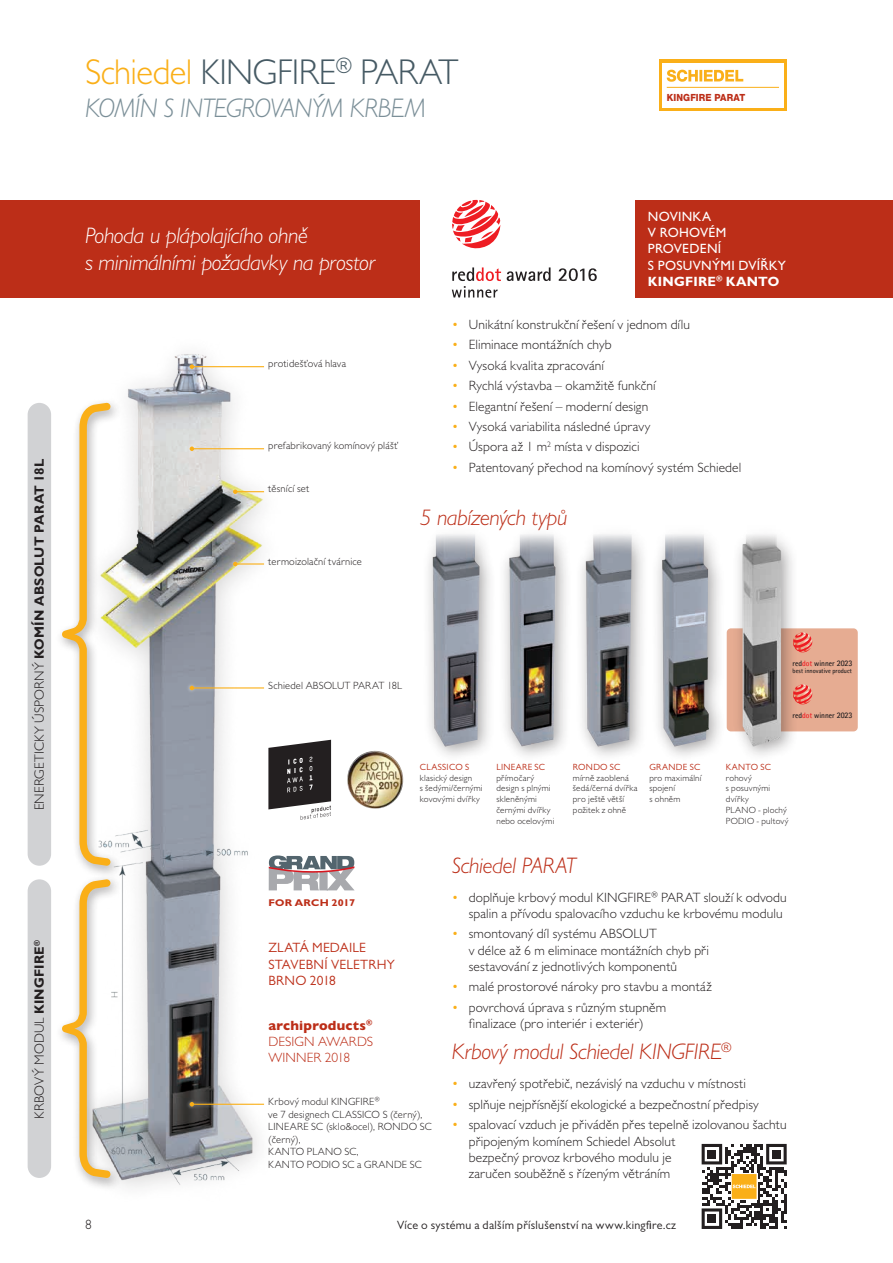
<style>
.page{position:relative;width:893px;height:1263px;background:#fff}
.page>*{position:absolute;margin:0;border:0;box-sizing:border-box;transform-origin:0 0}
.t1{font:300 36px "Gill Sans MT Pro";letter-spacing:-.015em;color:#465a64}
.t2{font:italic 300 27px "Gill Sans MT Pro";letter-spacing:-.02em;color:#7b8f98}
.t3{font:italic 300 22.5px "Gill Sans MT Pro";letter-spacing:-.01em;color:#bc2e18}
.t4{font:italic 300 22.5px/27px "Gill Sans MT Pro";letter-spacing:-.015em;color:#fff}
.t5{font:300 13.5px/16.2px "Gill Sans MT Pro";letter-spacing:.01em;color:#231f20}
.t6{font:500 13.5px/16.2px "Gill Sans MT Pro";letter-spacing:.02em;color:#fff}
.t7{font:700 13.5px "Gill Sans MT Pro";letter-spacing:.005em;color:#231f20}
.t8{font:13.5px/16.2px "Gill Sans MT Pro";letter-spacing:.015em;color:#bc2e18}
.t9{font:300 13.5px/16.2px "Gill Sans MT Pro";letter-spacing:.01em;color:#bc2e18;text-align:justify}
.t10{font:12px "Gill Sans MT Pro";letter-spacing:.025em;color:#231f20}
.t11{font:300 10.5px/12.6px "Gill Sans MT Pro";letter-spacing:.015em;color:#231f20}
.t12{font:800 9.9px "Helvetica Neue LT Pro";letter-spacing:.01em;color:#bc2e18;scale:.91 1}
.t13{font:700 9.75px "Gill Sans MT Pro";letter-spacing:.015em;color:#bc2e18;scale:1.11 1}
.t14{font:300 9px/10.8px "Gill Sans MT Pro";letter-spacing:.025em;color:#231f20}
.t15{font:9px "Gill Sans MT Pro";letter-spacing:.03em;color:#bc2e18}
.t16{font:600 7.8px "Rotis II Sans Pro";color:#231f20}
.t17{font:600 6.45px "Rotis II Sans Pro";color:#231f20}
.s1{font-weight:300}
.s2{font-weight:700}
.s3{color:#faaf18}
.s4{color:#ee1d23}
.s5{font-weight:800}
</style>
<div class="page">
<div style="left:727px;top:628px;width:131px;height:103px;background:#e6ac92;border-radius:4px"></div>
<svg style="left:798px;top:632px;width:14px;height:20px"></svg>
<svg style="left:798px;top:684px;width:14px;height:20px"></svg>
<div style="left:0;top:200px;width:420px;height:98px;background:#bc2e18"></div>
<div style="left:659px;top:60px;width:128px;height:51px;background:#faaf18"></div>
<div style="left:662px;top:63px;width:121px;height:45px;background:#fff"></div>
<svg style="left:667px;top:70px;width:76px;height:12px"></svg>
<hr style="left:667px;top:87px;width:112px;height:1px;background:#faaf18">
<svg style="left:559px;top:268px;width:38px;height:13px"></svg>
<svg style="left:452px;top:200px;width:48px;height:49px"></svg>
<svg style="left:452px;top:267px;width:49px;height:31px"></svg>
<svg style="left:507px;top:267px;width:43px;height:14px"></svg>
<img style="left:122px;top:354px;width:142px;height:834px">
<div style="left:55px;top:397px;width:67px;height:482px;background:#231f20;opacity:.4"></div>
<svg style="left:62px;top:403px;width:49px;height:463px"></svg>
<div style="left:55px;top:874px;width:67px;height:317px;background:#231f20;opacity:.4"></div>
<svg style="left:62px;top:879px;width:49px;height:299px"></svg>
<div style="left:28px;top:879px;width:23px;height:299px;background:#d1d2d4;border-radius:12px"></div>
<div style="left:28px;top:403px;width:23px;height:463px;background:#d1d2d4;border-radius:12px"></div>
<div style="left:422px;top:525px;width:74px;height:237px;background:#231f20;opacity:.41"></div>
<img style="left:433px;top:525px;width:46px;height:221px">
<div style="left:498px;top:525px;width:75px;height:237px;background:#231f20;opacity:.41"></div>
<img style="left:509px;top:525px;width:47px;height:221px">
<div style="left:575px;top:525px;width:74px;height:237px;background:#231f20;opacity:.41"></div>
<img style="left:586px;top:525px;width:46px;height:221px">
<div style="left:651px;top:525px;width:75px;height:237px;background:#231f20;opacity:.41"></div>
<img style="left:662px;top:525px;width:47px;height:221px">
<div style="left:732px;top:525px;width:66px;height:237px;background:#231f20;opacity:.41"></div>
<img style="left:742px;top:525px;width:39px;height:221px">
<svg style="left:269px;top:855px;width:86px;height:35px"></svg>
<svg style="left:268px;top:740px;width:63px;height:80px"></svg>
<img style="left:347px;top:752px;width:43px;height:57px">
<div style="left:635px;top:200px;width:258px;height:98px;background:#bc2e18"></div>
<div style="left:186px;top:361px;width:81px;height:11px;background:#fff;opacity:.5"></div>
<hr style="left:192px;top:366px;width:72px;height:1px;background:#faaf18">
<svg style="left:190px;top:364px;width:4px;height:5px"></svg>
<div style="left:186px;top:443px;width:81px;height:12px;background:#fff;opacity:.5"></div>
<hr style="left:192px;top:448px;width:72px;height:1px;background:#faaf18">
<svg style="left:190px;top:446px;width:4px;height:5px"></svg>
<div style="left:186px;top:682px;width:81px;height:12px;background:#fff;opacity:.5"></div>
<hr style="left:192px;top:687px;width:72px;height:1px;background:#faaf18">
<svg style="left:190px;top:686px;width:4px;height:4px"></svg>
<div style="left:186px;top:1099px;width:81px;height:11px;background:#fff;opacity:.5"></div>
<hr style="left:192px;top:1104px;width:72px;height:1px;background:#faaf18">
<svg style="left:190px;top:1102px;width:4px;height:4px"></svg>
<div style="left:230px;top:486px;width:38px;height:11px;background:#fff;opacity:.5"></div>
<svg style="left:233px;top:489px;width:31px;height:5px"></svg>
<div style="left:230px;top:558px;width:38px;height:12px;background:#fff;opacity:.5"></div>
<svg style="left:233px;top:562px;width:31px;height:4px"></svg>
<svg style="left:702px;top:1144px;width:85px;height:85px"></svg>
<p class="t7" style="left:31px;top:810px;width:353px;rotate:-90deg"><span class="s1">ENERGETICKY ÚSPORNÝ</span> KOMÍN ABSOLUT PARAT 18L</p>
<p class="t5" style="left:31px;top:1119px;width:180px;rotate:-90deg">KRBOVÝ MODUL <span class="s2">KINGFIRE</span><sup>®</sup></p>
<h1 class="t1" style="left:85px;top:51px;width:375px"><span class="s3">Schiedel</span> KINGFIRE<sup>®</sup> PARAT</h1>
<h2 class="t2" style="left:85px;top:91px;width:342px">KOMÍN S INTEGROVANÝM KRBEM</h2>
<h3 class="t4" style="left:85px;top:222px;width:292px">Pohoda u plápolajícího ohně<br>s minimálními požadavky na prostor</h3>
<p class="t12" style="left:667px;top:91px;width:88px">KINGFIRE PARAT</p>
<p class="t6" style="left:648px;top:208px;width:140px">NOVINKA<br>V ROHOVÉM<br>PROVEDENÍ<br>S POSUVNÝMI DVÍŘKY<br><span class="s2">KINGFIRE</span><sup>®</sup> <span class="s2">KANTO</span></p>
<p class="t5" style="left:85px;top:1216px;width:8px">8</p>
<p class="t11" style="left:268px;top:357px;width:79px">protidešťová hlava</p>
<p class="t11" style="left:268px;top:439px;width:132px">prefabrikovaný komínový plášť</p>
<p class="t11" style="left:268px;top:482px;width:42px">těsnící set</p>
<p class="t11" style="left:268px;top:555px;width:95px">termoizolační tvárnice</p>
<p class="t5" style="left:452px;top:316px;width:240px"><span class="s3">•</span> Unikátní konstrukční řešení v jednom dílu</p>
<p class="t5" style="left:452px;top:336px;width:161px"><span class="s3">•</span> Eliminace montážních chyb</p>
<p class="t5" style="left:452px;top:357px;width:154px"><span class="s3">•</span> Vysoká kvalita zpracování</p>
<p class="t5" style="left:452px;top:377px;width:205px"><span class="s3">•</span> Rychlá výstavba – okamžitě funkční</p>
<p class="t5" style="left:452px;top:398px;width:198px"><span class="s3">•</span> Elegantní řešení – moderní design</p>
<p class="t5" style="left:452px;top:418px;width:200px"><span class="s3">•</span> Vysoká variabilita následné úpravy</p>
<p class="t5" style="left:452px;top:439px;width:189px"><span class="s3">•</span> Úspora až 1 m<sup>2</sup> místa v dispozici</p>
<p class="t5" style="left:452px;top:459px;width:291px"><span class="s3">•</span> Patentovaný přechod na komínový systém Schiedel</p>
<h3 class="t3" style="left:420px;top:504px;width:149px">5 nabízených typů</h3>
<p class="t11" style="left:268px;top:679px;width:135px">Schiedel ABSOLUT PARAT 18L</p>
<p class="t15" style="left:420px;top:761px;width:51px">CLASSICO S</p>
<p class="t14" style="left:420px;top:772px;width:64px">klasický design<br>s šedými/černými kovovými dvířky</p>
<p class="t15" style="left:496px;top:761px;width:50px">LINEARE SC</p>
<p class="t14" style="left:496px;top:772px;width:60px">přímočarý design s plnými skleněnými černými dvířky nebo ocelovými</p>
<p class="t15" style="left:573px;top:761px;width:49px">RONDO SC</p>
<p class="t14" style="left:573px;top:772px;width:66px">mírně zaoblená šedá/černá dvířka pro ještě větší požitek z ohně</p>
<p class="t15" style="left:649px;top:761px;width:52px">GRANDE SC</p>
<p class="t14" style="left:649px;top:772px;width:54px">pro maximální spojení<br>s ohněm</p>
<p class="t16" style="left:793px;top:659px;width:61px">red<span class="s4">dot</span> winner 2023</p>
<p class="t17" style="left:793px;top:667px;width:61px">best innovative product</p>
<p class="t16" style="left:793px;top:711px;width:61px">red<span class="s4">dot</span> winner 2023</p>
<p class="t15" style="left:726px;top:761px;width:47px">KANTO SC</p>
<p class="t14" style="left:726px;top:772px;width:64px">rohový<br>s posuvnými dvířky<br>PLANO - plochý<br>PODIO - pultový</p>
<h3 class="t3" style="left:452px;top:852px;width:126px">Schiedel PARAT</h3>
<p class="t5" style="left:452px;top:889px;width:336px;text-align:right"><span class="s3">•</span> doplňuje krbový modul KINGFIRE<sup>®</sup> PARAT slouží k odvodu spalin a přívodu spalovacího vzduchu ke krbovému modulu</p>
<p class="t5" style="left:469px;top:925px;width:242px;text-indent:-17px"><span class="s3">•</span> smontovaný díl systému ABSOLUT<br>v délce až 6 m eliminace montážních chyb při sestavování z jednotlivých komponentů</p>
<p class="t5" style="left:452px;top:978px;width:261px"><span class="s3">•</span> malé prostorové nároky pro stavbu a montáž</p>
<p class="t5" style="left:452px;top:999px;width:216px;text-align:center"><span class="s3">•</span> povrchová úprava s různým stupněm finalizace (pro interiér i exteriér)</p>
<h3 class="t3" style="left:452px;top:1038px;width:281px">Krbový modul Schiedel KINGFIRE<sup>®</sup></h3>
<p class="t5" style="left:452px;top:1075px;width:296px"><span class="s3">•</span> uzavřený spotřebič, nezávislý na vzduchu v místnosti</p>
<p class="t5" style="left:452px;top:1096px;width:309px"><span class="s3">•</span> splňuje nejpřísnější ekologické a bezpečnostní předpisy</p>
<p class="t5" style="left:469px;top:1116px;width:319px;text-indent:-17px"><span class="s3">•</span> spalovací vzduch je přiváděn přes tepelně izolovanou šachtu připojeným komínem Schiedel Absolut<br>bezpečný provoz krbového modulu je<br>zaručen souběžně s řízeným větráním</p>
<p class="t10" style="left:397px;top:1218px;width:280px">Více o systému a dalším příslušenství na www.kingfire.cz</p>
<p class="t13" style="left:268px;top:897px;width:80px">FOR ARCH 2017</p>
<p class="t8" style="left:268px;top:939px;width:128px">ZLATÁ MEDAILE<br>STAVEBNÍ VELETRHY<br>BRNO 2018</p>
<p class="t9" style="left:268px;top:1017px;width:106px"><span class="s5">archiproducts</span><sup>® </sup>DESIGN AWARDS WINNER 2018</p>
<p class="t11" style="left:268px;top:1095px;width:165px">Krbový modul KINGFIRE<sup>®<br></sup>ve 7 designech CLASSICO S (černý),<br>LINEARE SC (sklo&amp;ocel), RONDO SC (černý),<br>KANTO PLANO SC,<br>KANTO PODIO SC a GRANDE SC</p>
</div>
